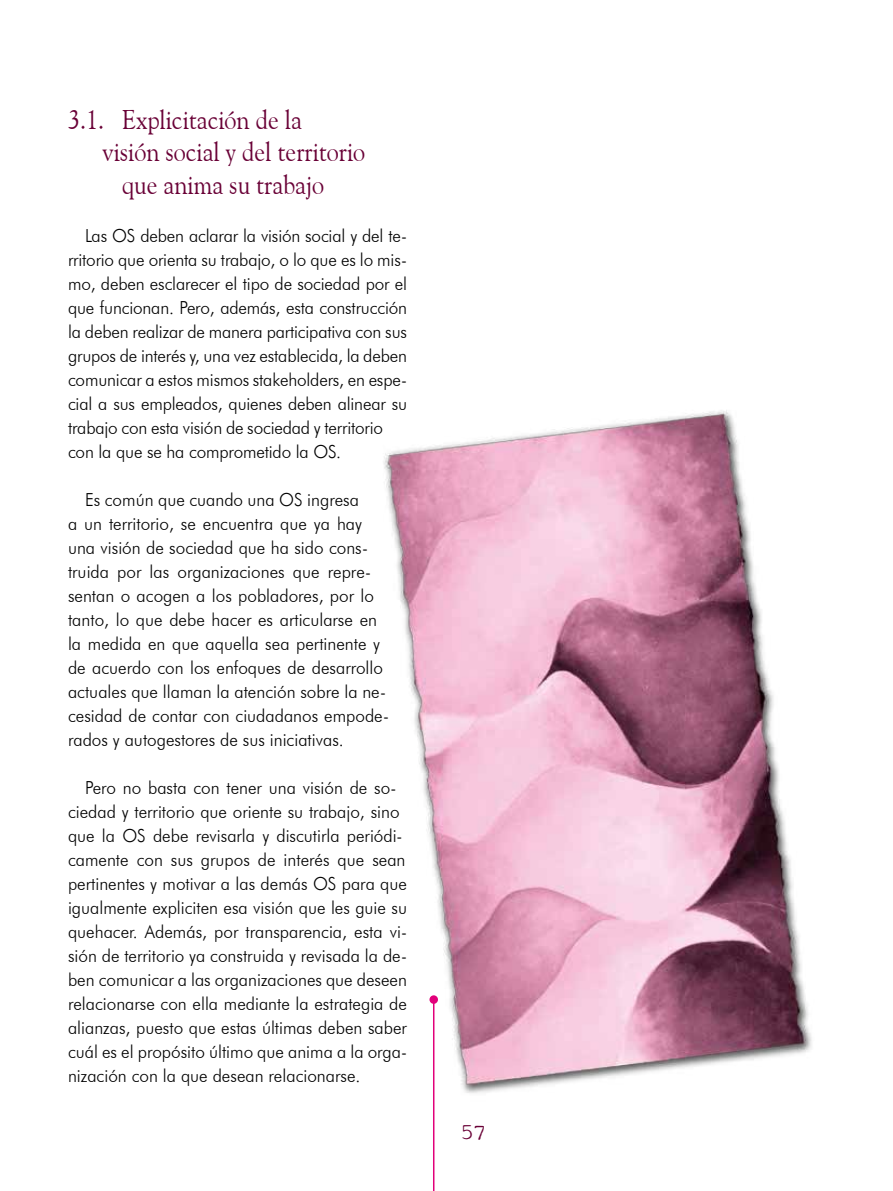
<style>
.page{position:relative;width:893px;height:1191px;background:#fff}
.page>*{position:absolute;margin:0;border:0;box-sizing:border-box;transform-origin:0 0}
.t1{font:27px "Goudy Old Style BT";color:#690036;scale:.9 1}
.t2{font:21px "My type of font";color:#690036}
.t3{font:300 18px/24px "Futura BT";color:#000;scale:.95 1}
</style>
<div class="page">
<hr style="left:433px;top:999px;width:1px;height:192px;background:#e2007a">
<img style="left:383px;top:410px;width:429px;height:693px">
<h1 class="t1" style="left:68px;top:103px;width:261px">3.1. Explicitación de la</h1>
<h1 class="t1" style="left:102px;top:135px;width:294px">visión social y del territorio</h1>
<h1 class="t1" style="left:122px;top:168px;width:226px">que anima su trabajo</h1>
<p class="t3" style="left:68px;top:223px;width:358px;text-indent:17px">Las OS deben aclarar la visión social y del te&shy;rritorio que orienta su trabajo, o lo que es lo mis&shy;mo, deben esclarecer el tipo de sociedad por el que funcionan. Pero, además, esta construcción la deben realizar de manera participativa con sus grupos de interés y, una vez establecida, la deben comunicar a estos mismos stakeholders, en espe&shy;cial a sus empleados, quienes deben alinear su trabajo con esta visión de sociedad y territorio con la que se ha comprometido la OS.</p>
<p class="t3" style="left:68px;top:487px;width:339px;text-indent:17px">Es común que cuando una OS ingresa<br>a un territorio, se encuentra que ya hay una visión de sociedad que ha sido cons&shy;truida por las organizaciones que repre&shy;sentan o acogen a los pobladores, por lo tanto, lo que debe hacer es articularse en la medida en que aquella sea pertinente y de acuerdo con los enfoques de desarrollo actuales que llaman la atención sobre la ne&shy;cesidad de contar con ciudadanos empode&shy;rados y autogestores de sus iniciativas.</p>
<p class="t3" style="left:68px;top:775px;width:358px;text-indent:17px">Pero no basta con tener una visión de so&shy;ciedad y territorio que oriente su trabajo, sino que la OS debe revisarla y discutirla periódi&shy;camente con sus grupos de interés que sean pertinentes y motivar a las demás OS para que igualmente expliciten esa visión que les guie su quehacer. Además, por transparencia, esta vi&shy;sión de territorio ya construida y revisada la de&shy;ben comunicar a las organizaciones que deseen relacionarse con ella mediante la estrategia de alianzas, puesto que estas últimas deben saber cuál es el propósito último que anima a la orga&shy;nización con la que desean relacionarse.</p>
<p class="t2" style="left:461px;top:1119px;width:25px">57</p>
</div>
